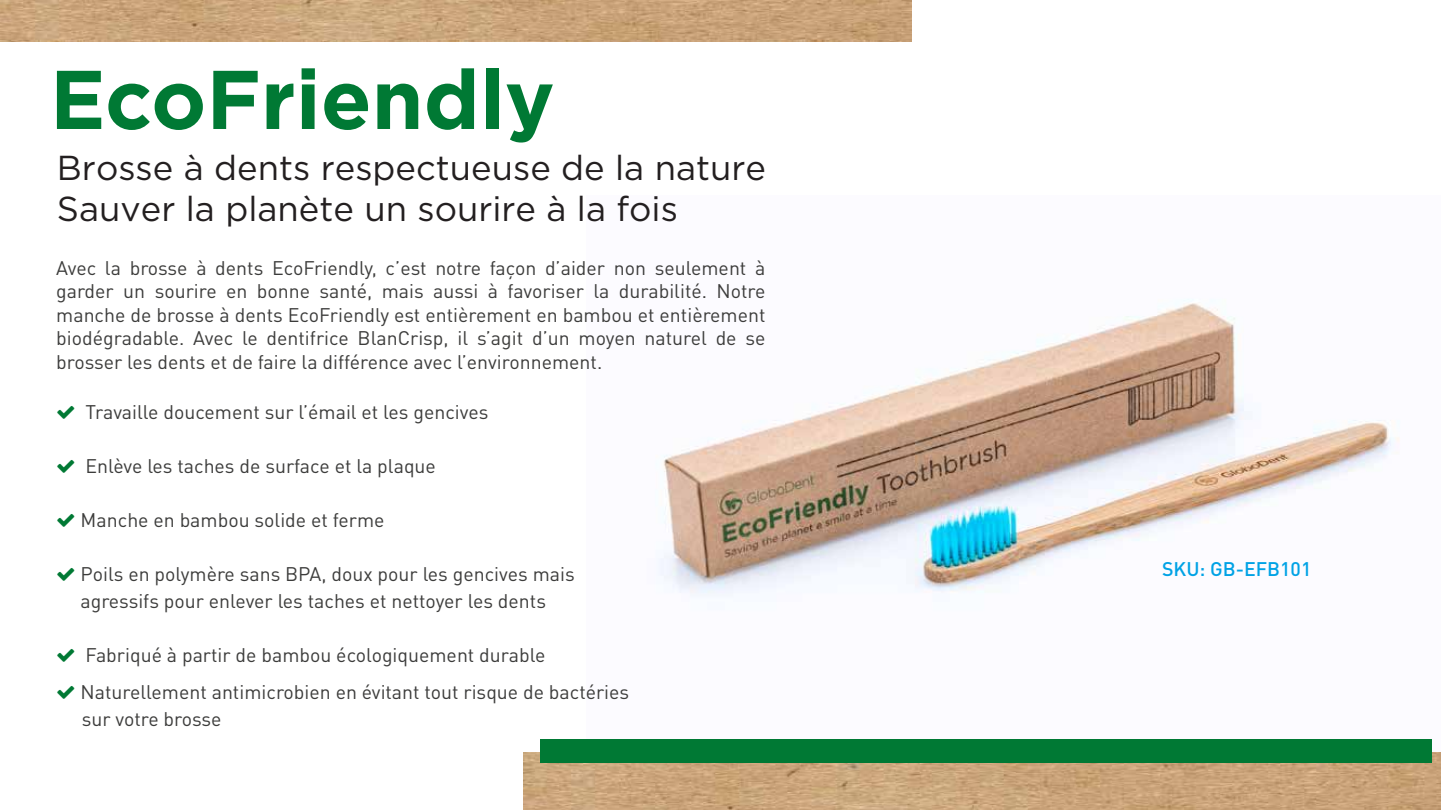
<style>
.page{position:relative;width:1441px;height:810px;background:#fff}
.page>*{position:absolute;margin:0;border:0;box-sizing:border-box;transform-origin:0 0}
.t1{font:700 83.1px "Gotham";color:#007934}
.t2{font:34.65px/41.5px "Gotham";color:#231f20}
.t3{font:19.5px/23.4px "DIN Pro";color:#3c3c3b}
.t4{font:500 19.5px "DIN Pro";color:#00a2e5}
</style>
<div class="page">
<img style="left:659px;top:299px;width:781px;height:454px">
<img style="left:523px;top:753px;width:917px;height:57px">
<img style="left:0;top:0;width:910px;height:42px">
<div style="left:540px;top:739px;width:891px;height:24px;background:#007934"></div>
<h1 class="t1" style="left:50px;top:44px;width:506px">EcoFriendly</h1>
<h2 class="t2" style="left:57px;top:146px;width:710px">Brosse à dents respectueuse de la nature<br>Sauver la planète un sourire à la fois</h2>
<p class="t3" style="left:56px;top:255px;width:710px;text-align:justify">Avec la brosse à dents EcoFriendly, c’est notre façon d’aider non seulement à garder un sourire en bonne santé, mais aussi à favoriser la durabilité. Notre manche de brosse à dents EcoFriendly est entièrement en bambou et entièrement biodégradable. Avec le dentifrice BlanCrisp, il s’agit d’un moyen naturel de se brosser les dents et de faire la différence avec l’environnement.</p>
<p class="t3" style="left:85px;top:399px;width:404px">Travaille doucement sur l’émail et les gencives</p>
<p class="t3" style="left:85px;top:453px;width:352px">Enlève les taches de surface et la plaque</p>
<p class="t3" style="left:81px;top:507px;width:305px">Manche en bambou solide et ferme</p>
<p class="t3" style="left:80px;top:560px;width:495px;line-height:27px">Poils en polymère sans BPA, doux pour les gencives mais agressifs pour enlever les taches et nettoyer les dents</p>
<p class="t3" style="left:81px;top:635px;width:550px;line-height:37.5px">Fabriqué à partir de bambou écologiquement durable<br>Naturellement antimicrobien en évitant tout risque de bactéries</p>
<p class="t3" style="left:82px;top:707px;width:141px">sur votre brosse</p>
<p class="t4" style="left:1161px;top:556px;width:151px">SKU: GB-EFB101</p>
</div>
